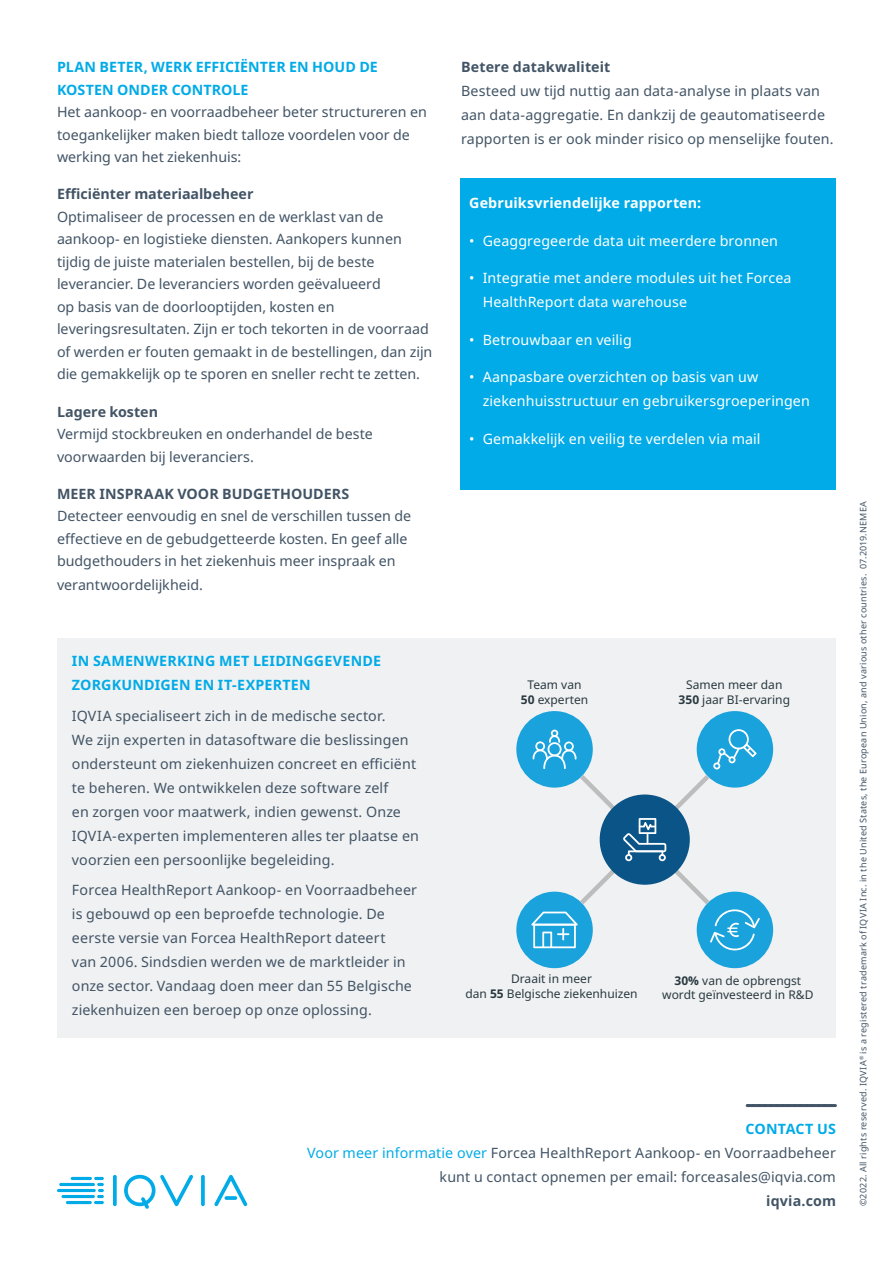
<style>
.page{position:relative;width:893px;height:1263px;background:#fff}
.page>*{position:absolute;margin:0;border:0;box-sizing:border-box;transform-origin:0 0}
.Body_copy_-_Space{font:14.25px/24px "Noto Sans";letter-spacing:.005em;color:#425465}
.t1{font:14.25px/24px "Noto Sans";letter-spacing:.01em;color:#fff}
.Contact_body_copy{font:14.25px/24px "Noto Sans";letter-spacing:.01em;color:#425465;text-align:right}
.Subheading{font:700 14.25px/22.5px "Noto Sans";letter-spacing:.01em;color:#00abe7}
.Sub_subheading{font:700 14.25px "Noto Sans";color:#425465}
.Sub_subheading-2{font:700 14.25px "Noto Sans";letter-spacing:.01em;color:#fff}
.Contact_us{font:700 14.25px "Noto Sans";letter-spacing:.01em;color:#00abe7}
.Contact_body_copy-2{font:700 14.25px "Noto Sans";letter-spacing:.01em;color:#425465}
.t2{font:12px/14.4px "Noto Sans";color:#293941;text-align:center}
.Copyright{font:9px "Noto Sans";letter-spacing:.025em;color:#425465}
.s1{font-weight:700}
.s2{color:#00abe7}
</style>
<div class="page">
<svg style="left:113px;top:1175px;width:4px;height:31px"></svg>
<svg style="left:201px;top:1175px;width:4px;height:31px"></svg>
<svg style="left:124px;top:1174px;width:69px;height:35px"></svg>
<svg style="left:214px;top:1175px;width:33px;height:31px"></svg>
<hr style="left:66px;top:1201px;width:26px;height:3px;background:#00abe7;border-radius:2px">
<svg style="left:94px;top:1177px;width:10px;height:27px"></svg>
<hr style="left:61px;top:1195px;width:34px;height:3px;background:#00abe7;border-radius:2px">
<hr style="left:57px;top:1189px;width:39px;height:3px;background:#00abe7;border-radius:2px">
<hr style="left:59px;top:1183px;width:36px;height:3px;background:#00abe7;border-radius:2px">
<hr style="left:71px;top:1177px;width:21px;height:3px;background:#00abe7;border-radius:2px">
<svg style="left:747px;top:1104px;width:88px;height:3px"></svg>
<div style="left:460px;top:179px;width:376px;height:311px;background:#00abe7"></div>
<div style="left:57px;top:638px;width:779px;height:400px;background:#f0f1f2"></div>
<div style="left:516px;top:711px;width:77px;height:77px;background:#19a2dc;border-radius:50%"></div>
<div style="left:697px;top:711px;width:76px;height:77px;background:#19a2dc;border-radius:50%"></div>
<div style="left:697px;top:892px;width:76px;height:76px;background:#19a2dc;border-radius:50%"></div>
<div style="left:516px;top:892px;width:77px;height:76px;background:#19a2dc;border-radius:50%"></div>
<svg style="left:531px;top:729px;width:229px;height:221px"></svg>
<p class="Subheading" style="left:57px;top:56px;width:322px">PLAN BETER, WERK EFFICIËNTER EN HOUD DE<br>KOSTEN ONDER CONTROLE</p>
<p class="Body_copy_-_Space" style="left:57px;top:101px;width:371px;line-height:22.5px">Het aankoop- en voorraadbeheer beter structureren en toegankelijker maken biedt talloze voordelen voor de werking van het ziekenhuis:</p>
<p class="Sub_subheading" style="left:57px;top:184px;width:198px">Efficiënter materiaalbeheer</p>
<p class="Body_copy_-_Space" style="left:57px;top:206px;width:377px;line-height:22.5px">Optimaliseer de processen en de werklast van de aankoop- en logistieke diensten. Aankopers kunnen tijdig de juiste materialen bestellen, bij de beste leverancier. De leveranciers worden geëvalueerd<br>op basis van de doorlooptijden, kosten en leveringsresultaten. Zijn er toch tekorten in de voorraad of werden er fouten gemaakt in de bestellingen, dan zijn die gemakkelijk op te sporen en sneller recht te zetten.</p>
<p class="Sub_subheading" style="left:57px;top:401px;width:103px">Lagere kosten</p>
<p class="Body_copy_-_Space" style="left:57px;top:423px;width:317px;line-height:22.5px">Vermijd stockbreuken en onderhandel de beste voorwaarden bij leveranciers.</p>
<p class="Sub_subheading" style="left:57px;top:484px;width:294px">MEER INSPRAAK VOOR BUDGETHOUDERS</p>
<p class="Body_copy_-_Space" style="left:57px;top:505px;width:356px;line-height:22.5px">Detecteer eenvoudig en snel de verschillen tussen de effectieve en de gebudgetteerde kosten. En geef alle budgethouders in het ziekenhuis meer inspraak en</p>
<p class="Body_copy_-_Space" style="left:57px;top:574px;width:148px">verantwoordelijkheid.</p>
<p class="Subheading" style="left:72px;top:649px;width:311px;line-height:24px">IN SAMENWERKING MET LEIDINGGEVENDE<br>ZORGKUNDIGEN EN IT-EXPERTEN</p>
<p class="Body_copy_-_Space" style="left:72px;top:704px;width:349px">IQVIA specialiseert zich in de medische sector.<br>We zijn experten in datasoftware die beslissingen ondersteunt om ziekenhuizen concreet en efficiënt te beheren. We ontwikkelen deze software zelf<br>en zorgen voor maatwerk, indien gewenst. Onze IQVIA-experten implementeren alles ter plaatse en voorzien een persoonlijke begeleiding.</p>
<p class="Body_copy_-_Space" style="left:72px;top:879px;width:347px">Forcea HealthReport Aankoop- en Voorraadbeheer is gebouwd op een beproefde technologie. De eerste versie van Forcea HealthReport dateert<br>van 2006. Sindsdien werden we de marktleider in onze sector. Vandaag doen meer dan 55 Belgische ziekenhuizen een beroep op onze oplossing.</p>
<p class="Sub_subheading" style="left:461px;top:57px;width:151px">Betere datakwaliteit</p>
<p class="Body_copy_-_Space" style="left:461px;top:79px;width:374px">Besteed uw tijd nuttig aan data-analyse in plaats van aan data-aggregatie. En dankzij de geautomatiseerde rapporten is er ook minder risico op menselijke fouten.</p>
<p class="Sub_subheading-2" style="left:469px;top:193px;width:234px">Gebruiksvriendelijke rapporten:</p>
<p class="t1" style="left:469px;top:229px;width:310px">• Geaggregeerde data uit meerdere bronnen</p>
<p class="t1" style="left:483px;top:267px;width:310px;text-indent:-14px">• Integratie met andere modules uit het Forcea<br>HealthReport data warehouse</p>
<p class="t1" style="left:469px;top:328px;width:164px">• Betrouwbaar en veilig</p>
<p class="t1" style="left:483px;top:366px;width:329px;text-indent:-14px">• Aanpasbare overzichten op basis van uw ziekenhuisstructuur en gebruikersgroeperingen</p>
<p class="t1" style="left:469px;top:427px;width:293px">• Gemakkelijk en veilig te verdelen via mail</p>
<p class="t2" style="left:521px;top:678px;width:69px">Team van<br><span class="s1">50</span> experten</p>
<p class="t2" style="left:679px;top:678px;width:113px">Samen meer dan<br><span class="s1">350</span> jaar BI-ervaring</p>
<p class="t2" style="left:465px;top:972px;width:174px">Draait in meer<br>dan <span class="s1">55</span> Belgische ziekenhuizen</p>
<p class="t2" style="left:662px;top:973px;width:153px"><span class="s1">30%</span> van de opbrengst wordt geïnvesteerd in R&amp;D</p>
<p class="Contact_us" style="left:746px;top:1119px;width:92px">CONTACT US</p>
<p class="Contact_body_copy" style="left:307px;top:1141px;width:530px"><span class="s2">Voor meer informatie over</span> Forcea HealthReport Aankoop- en Voorraadbeheer kunt u contact opnemen per email: forceasales@iqvia.com</p>
<p class="Contact_body_copy-2" style="left:766px;top:1191px;width:71px">iqvia.com</p>
<p class="Copyright" style="left:857px;top:1206px;width:707px;rotate:-90deg">©2022. All rights reserved. IQVIA<sup>®</sup> is a registered trademark of IQVIA Inc. in the United States, the European Union, and various other countries. 07.2019.NEMEA</p>
</div>
